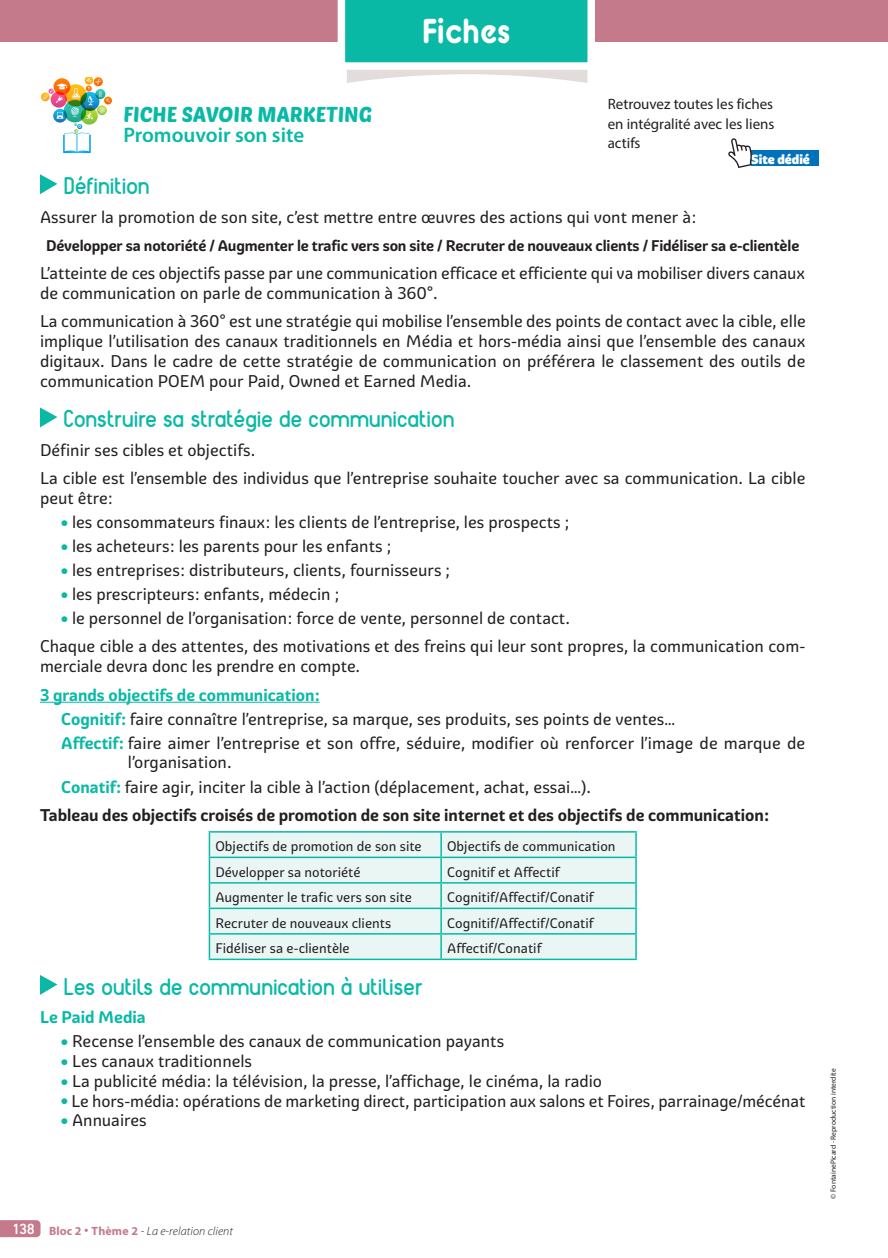
<style>
.page{position:relative;width:888px;height:1258px;background:#fff}
.page>*{position:absolute;margin:0;border:0;box-sizing:border-box;transform-origin:0 0}
.t1{font:700 34.5px "BC Alphapipe RB";color:#fff;scale:.9 1}
.Titre_de_la_fiche{font:700 24px "Reef";color:#09b9a6}
.FICHE-intitule{font:21px "Poetsen One";color:#09b9a6}
.titre-fiche{font:600 21px "Myriad Pro";color:#09b9a6}
.Texte_courant{font:16.5px/19.8px "Graviola";color:#231f20}
.Texte_courant-2{font:700 16.5px "Graviola";color:#231f20}
.Texte_courant-3{font:700 16.5px "Graviola";color:#09b9a6}
.Texte_courant-4{font:700 15px "Graviola";letter-spacing:-.01em;color:#231f20}
.t2{font:15px/19.5px "Myriad Pro";color:#231f20;text-align:justify}
.Texte_courant-5{font:13.5px "Graviola";color:#231f20}
.t3{font:900 12.9px "Graviola";color:#fff}
.t4{font:italic 300 12px "Myriad Pro";letter-spacing:.01em;color:#231f20}
.t5{font:7.5px "Myriad Pro";color:#231f20}
.s1{font-family:"Distro Bats";font-size:7.5px;color:#09b9a6}
.s2{font-weight:700;color:#09b9a6}
.s3{font-family:"DIN Next LT Pro";font-weight:500;font-style:normal;font-size:15px;color:#fff}
.s4{font-weight:700;font-style:normal;color:#c57a8b}
.s5{font-style:normal;font-size:18px;color:#c57a8b}
</style>
<div class="page">
<svg style="left:0;top:1220px;width:41px;height:17px"></svg>
<div style="left:0;top:0;width:888px;height:42px;background:#c57a8b"></div>
<svg style="left:338px;top:0;width:257px;height:83px"></svg>
<img style="left:41px;top:77px;width:71px;height:76px">
<div style="left:751px;top:151px;width:67px;height:15px;background:#0072bc"></div>
<svg style="left:728px;top:138px;width:24px;height:30px"></svg>
<hr style="left:40px;top:702px;width:280px;height:1px;background:#09b9a6">
<svg style="left:40px;top:174px;width:17px;height:20px"></svg>
<svg style="left:40px;top:407px;width:17px;height:20px"></svg>
<div style="left:210px;top:832px;width:425px;height:126px;background:#eaf6f4"></div>
<hr style="left:209px;top:831px;width:232px;height:1px;background:#09b9a6">
<hr style="left:441px;top:831px;width:196px;height:1px;background:#09b9a6">
<hr style="left:440px;top:832px;width:2px;height:24px;background:#09b9a6">
<hr style="left:635px;top:832px;width:2px;height:24px;background:#09b9a6">
<hr style="left:209px;top:856px;width:232px;height:2px;background:#09b9a6">
<hr style="left:441px;top:856px;width:196px;height:2px;background:#09b9a6">
<hr style="left:440px;top:858px;width:2px;height:24px;background:#09b9a6">
<hr style="left:635px;top:858px;width:2px;height:24px;background:#09b9a6">
<hr style="left:209px;top:882px;width:232px;height:1px;background:#09b9a6">
<hr style="left:441px;top:882px;width:196px;height:1px;background:#09b9a6">
<hr style="left:440px;top:883px;width:2px;height:24px;background:#09b9a6">
<hr style="left:635px;top:883px;width:2px;height:24px;background:#09b9a6">
<hr style="left:209px;top:907px;width:232px;height:2px;background:#09b9a6">
<hr style="left:441px;top:907px;width:196px;height:2px;background:#09b9a6">
<hr style="left:440px;top:909px;width:2px;height:24px;background:#09b9a6">
<hr style="left:635px;top:909px;width:2px;height:24px;background:#09b9a6">
<hr style="left:209px;top:933px;width:232px;height:1px;background:#09b9a6">
<svg style="left:209px;top:832px;width:1px;height:126px"></svg>
<hr style="left:441px;top:933px;width:196px;height:1px;background:#09b9a6">
<hr style="left:440px;top:934px;width:2px;height:24px;background:#09b9a6">
<hr style="left:635px;top:934px;width:2px;height:24px;background:#09b9a6">
<hr style="left:209px;top:958px;width:232px;height:2px;background:#09b9a6">
<hr style="left:441px;top:958px;width:196px;height:2px;background:#09b9a6">
<svg style="left:40px;top:975px;width:17px;height:20px"></svg>
<p class="t1" style="left:422px;top:9px;width:100px">Fiches</p>
<p class="FICHE-intitule" style="left:123px;top:101px;width:250px">FICHE SAVOIR MARKETING</p>
<p class="titre-fiche" style="left:123px;top:121px;width:182px">Promouvoir son site</p>
<p class="t2" style="left:608px;top:94px;width:168px">Retrouvez toutes les fiches en intégralité avec les liens actifs</p>
<p class="t3" style="left:751px;top:150px;width:61px">Site dédié</p>
<p class="Titre_de_la_fiche" style="left:64px;top:170px;width:87px">Définition</p>
<p class="Texte_courant" style="left:40px;top:207px;width:658px">Assurer la promotion de son site, c’est mettre entre œuvres des actions qui vont mener à :</p>
<p class="Texte_courant-4" style="left:46px;top:236px;width:755px">Développer sa notoriété / Augmenter le trafic vers son site / Recruter de nouveaux clients / Fidéliser sa e-clientèle</p>
<p class="Texte_courant" style="left:40px;top:264px;width:766px">L’atteinte de ces objectifs passe par une communication efficace et efficiente qui va mobiliser divers canaux de communication on parle de communication à 360°.</p>
<p class="Texte_courant" style="left:40px;top:312px;width:767px;text-align:justify">La communication à 360° est une stratégie qui mobilise l’ensemble des points de contact avec la cible, elle implique l’utilisation des canaux traditionnels en Média et hors-média ainsi que l’ensemble des canaux digitaux. Dans le cadre de cette stratégie de communication on préférera le classement des outils de communication POEM pour Paid, Owned et Earned Media.</p>
<p class="Titre_de_la_fiche" style="left:64px;top:404px;width:392px">Construire sa stratégie de communication</p>
<p class="Texte_courant" style="left:40px;top:440px;width:217px">Définir ses cibles et objectifs.</p>
<p class="Texte_courant" style="left:40px;top:468px;width:767px">La cible est l’ensemble des individus que l’entreprise souhaite toucher avec sa communication. La cible peut être :</p>
<p class="Texte_courant" style="left:61px;top:512px;width:510px"><span class="s1">•</span> les consommateurs finaux : les clients de l’entreprise, les prospects ;</p>
<p class="Texte_courant" style="left:61px;top:536px;width:331px"><span class="s1">•</span> les acheteurs : les parents pour les enfants ;</p>
<p class="Texte_courant" style="left:61px;top:560px;width:390px"><span class="s1">•</span> les entreprises : distributeurs, clients, fournisseurs ;</p>
<p class="Texte_courant" style="left:61px;top:584px;width:280px"><span class="s1">•</span> les prescripteurs : enfants, médecin ;</p>
<p class="Texte_courant" style="left:61px;top:608px;width:510px"><span class="s1">•</span> le personnel de l’organisation : force de vente, personnel de contact.</p>
<p class="Texte_courant" style="left:40px;top:637px;width:767px">Chaque cible a des attentes, des motivations et des freins qui leur sont propres, la communication com&shy;merciale devra donc les prendre en compte.</p>
<p class="Texte_courant-3" style="left:40px;top:684px;width:281px">3 grands objectifs de communication :</p>
<p class="Texte_courant" style="left:61px;top:709px;width:615px"><span class="s2">Cognitif :</span> faire connaître l’entreprise, sa marque, ses produits, ses points de ventes…</p>
<p class="Texte_courant" style="left:128px;top:733px;width:679px;text-indent:-67px"><span class="s2">Affectif :</span> faire aimer l’entreprise et son offre, séduire, modifier où renforcer l’image de marque de l’organisation.</p>
<p class="Texte_courant" style="left:61px;top:777px;width:531px"><span class="s2">Conatif :</span> faire agir, inciter la cible à l’action (déplacement, achat, essai…).</p>
<p class="Texte_courant-2" style="left:40px;top:804px;width:730px">Tableau des objectifs croisés de promotion de son site internet et des objectifs de communication :</p>
<p class="Texte_courant-5" style="left:215px;top:838px;width:208px">Objectifs de promotion de son site</p>
<p class="Texte_courant-5" style="left:447px;top:838px;width:170px">Objectifs de communication</p>
<p class="Texte_courant-5" style="left:215px;top:864px;width:147px">Développer sa notoriété</p>
<p class="Texte_courant-5" style="left:447px;top:864px;width:114px">Cognitif et Affectif</p>
<p class="Texte_courant-5" style="left:215px;top:889px;width:198px">Augmenter le trafic vers son site</p>
<p class="Texte_courant-5" style="left:447px;top:889px;width:148px">Cognitif/Affectif/Conatif</p>
<p class="Texte_courant-5" style="left:215px;top:915px;width:177px">Recruter de nouveaux clients</p>
<p class="Texte_courant-5" style="left:447px;top:915px;width:148px">Cognitif/Affectif/Conatif</p>
<p class="Texte_courant-5" style="left:215px;top:940px;width:136px">Fidéliser sa e-clientèle</p>
<p class="Texte_courant-5" style="left:447px;top:940px;width:96px">Affectif/Conatif</p>
<p class="Titre_de_la_fiche" style="left:64px;top:971px;width:361px">Les outils de communication à utiliser</p>
<p class="Texte_courant-3" style="left:40px;top:1007px;width:107px">Le Paid Media</p>
<p class="Texte_courant" style="left:61px;top:1031px;width:444px"><span class="s1">•</span> Recense l’ensemble des canaux de communication payants</p>
<p class="Texte_courant" style="left:61px;top:1051px;width:192px"><span class="s1">•</span> Les canaux traditionnels</p>
<p class="Texte_courant" style="left:61px;top:1071px;width:542px"><span class="s1">•</span> La publicité média : la télévision, la presse, l’affichage, le cinéma, la radio</p>
<p class="Texte_courant" style="left:61px;top:1091px;width:746px"><span class="s1">•</span> Le hors-média : opérations de marketing direct, participation aux salons et Foires, parrainage/mécénat</p>
<p class="Texte_courant" style="left:61px;top:1111px;width:87px"><span class="s1">•</span> Annuaires</p>
<p class="t4" style="left:12px;top:1224px;width:222px"><span class="s3">138</span> <span class="s4">Bloc 2</span> <span class="s5">•</span> <span class="s4">Thème 2</span> - La e-relation client</p>
<p class="t5" style="left:829px;top:1199px;width:132px;rotate:-90deg">© FontainePicard - Reproduction interdite</p>
</div>
